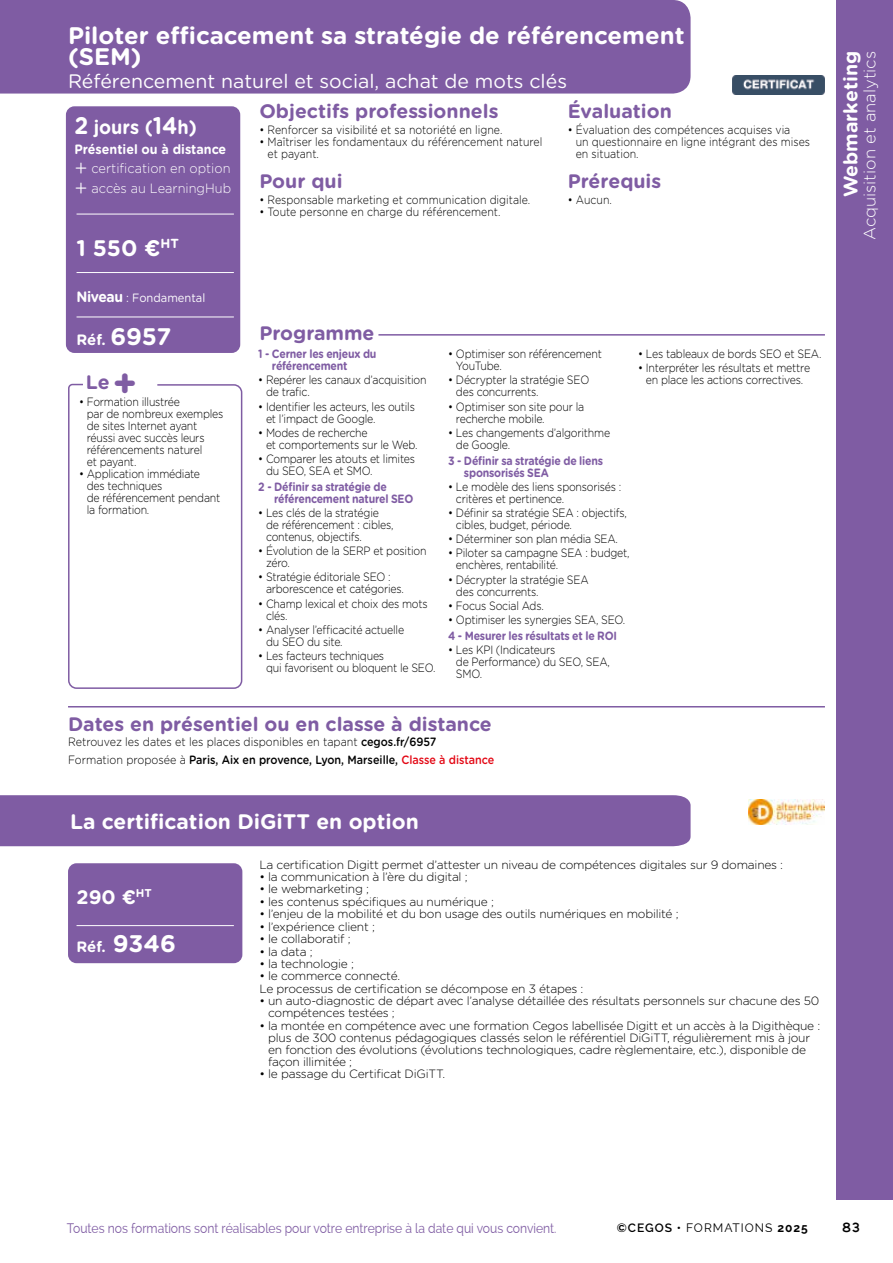
<style>
.page{position:relative;width:893px;height:1263px;background:#fff}
.page>*{position:absolute;margin:0;border:0;box-sizing:border-box;transform-origin:0 0}
.t1{font:700 24px/21px "Gotham Rounded";color:#fff}
.t2{font:700 22.5px "Gotham Rounded";color:#fff}
.t3{font:700 21px "Gotham Rounded";color:#fff}
.t4{font:700 19.5px "Gotham Rounded";color:#7f5ca3}
.t5{font:19.5px "Gotham Rounded";color:#fff}
.t6{font:700 19.5px "Gotham Rounded";color:#fff}
.t7{font:700 19.5px "Gotham Rounded";color:#fff;scale:.93 1}
.t8{font:300 16.5px "Gotham Rounded";color:#fff}
.t9{font:700 15px "Gotham Rounded";letter-spacing:-.005em;color:#fff}
.t10{font:13.5px "Raleway";color:#7f5ca3;scale:.9 1}
.t11{font:300 13.5px/19.5px "Gotham Rounded";color:#fff;scale:.95 1}
.t12{font:500 13.5px "Ryker";color:#000}
.t13{font:300 12px/12px "Gotham Rounded";letter-spacing:-.02em;color:#000;scale:.88 1}
.t14{font:300 12px/12px "Gotham Rounded";letter-spacing:-.02em;color:#000}
.t15{font:300 12px/12px "Gotham Rounded";color:#000;scale:.88 1}
.t16{font:700 12px/12px "Gotham Rounded";letter-spacing:-.02em;color:#7f5ca3;scale:.88 1}
.t17{font:300 12px/17.7px "Gotham Rounded";color:#000;scale:.9 1}
.t18{font:12px "Raleway";letter-spacing:.08em;color:#000}
.t19{font:12px "Gotham Rounded";color:#fff;scale:.93 1}
.s1{font-size:24px}
.s2{font-weight:700}
.s3{font-size:22.5px}
.s4{font-weight:700;font-size:15px}
.s5{font-size:39px}
.s6{font-weight:500}
.s7{font-weight:500;color:#e30613}
.s8{font-weight:600}
</style>
<div class="page">
<div style="left:66px;top:106px;width:174px;height:247px;background:#7f5ca3;border-radius:9px"></div>
<hr style="left:77px;top:214px;width:157px;height:1px;background:#fff">
<hr style="left:77px;top:272px;width:157px;height:1px;background:#fff">
<hr style="left:77px;top:317px;width:157px;height:1px;background:#fff">
<div style="left:0;top:0;width:691px;height:94px;background:#7f5ca3"></div>
<hr style="left:378px;top:334px;width:447px;height:2px;background:#7f5ca3">
<svg style="left:68px;top:383px;width:175px;height:306px"></svg>
<img style="left:732px;top:75px;width:92px;height:19px">
<div style="left:836px;top:0;width:57px;height:1199px;background:#7f5ca3"></div>
<hr style="left:68px;top:706px;width:757px;height:1px;background:#7f5ca3">
<img style="left:748px;top:800px;width:77px;height:25px">
<div style="left:0;top:795px;width:691px;height:51px;background:#7f5ca3"></div>
<div style="left:68px;top:863px;width:174px;height:100px;background:#7f5ca3;border-radius:9px"></div>
<hr style="left:77px;top:925px;width:157px;height:1px;background:#fff">
<h1 class="t1" style="left:68px;top:24px;width:618px">Piloter efficacement sa stratégie de référencement (SEM)</h1>
<h3 class="t5" style="left:68px;top:68px;width:500px">Référencement naturel et social, achat de mots clés</h3>
<h3 class="t7" style="left:74px;top:113px;width:133px"><span class="s1">2</span> jours (<span class="s1">14</span>h)</h3>
<p class="t11" style="left:74px;top:138px;width:167px"><span class="s2">Présentiel ou à distance </span><span class="s3">+</span> certification en option <span class="s3">+</span> accès au LearningHub</p>
<h2 class="t2" style="left:77px;top:231px;width:104px">1 550 €<sup>HT</sup></h2>
<p class="t19" style="left:77px;top:289px;width:140px"><span class="s4">Niveau</span> : Fondamental</p>
<p class="t9" style="left:77px;top:329px;width:96px">Réf. <span class="s1">6957</span></p>
<h3 class="t4" style="left:86px;top:368px;width:53px">Le<span class="s5">+</span></h3>
<p class="t13" style="left:87px;top:395px;width:157px;text-indent:-8px">• Formation illustrée<br>par de nombreux exemples de sites Internet ayant réussi avec succès leurs référencements naturel<br>et payant.</p>
<p class="t13" style="left:87px;top:467px;width:153px;text-indent:-8px">• Application immédiate des techniques<br>de référencement pendant la formation.</p>
<h3 class="t4" style="left:259px;top:96px;width:241px">Objectifs professionnels</h3>
<p class="t15" style="left:259px;top:123px;width:278px">• Renforcer sa visibilité et sa notoriété en ligne.</p>
<p class="t15" style="left:268px;top:135px;width:314px;text-indent:-8px">• Maîtriser les fondamentaux du référencement naturel et payant.</p>
<h3 class="t4" style="left:259px;top:167px;width:85px">Pour qui</h3>
<p class="t15" style="left:259px;top:193px;width:309px">• Responsable marketing et communication digitale.</p>
<p class="t15" style="left:259px;top:205px;width:275px">• Toute personne en charge du référencement.</p>
<h3 class="t4" style="left:568px;top:96px;width:106px">Évaluation</h3>
<p class="t15" style="left:576px;top:123px;width:268px;text-indent:-8px">• Évaluation des compétences acquises via<br>un questionnaire en ligne intégrant des mises en situation.</p>
<h3 class="t4" style="left:568px;top:167px;width:95px">Prérequis</h3>
<p class="t13" style="left:568px;top:193px;width:52px">• Aucun.</p>
<h3 class="t4" style="left:259px;top:319px;width:117px">Programme</h3>
<p class="t16" style="left:272px;top:348px;width:120px;text-indent:-14px">1 - Cerner les enjeux du référencement</p>
<p class="t13" style="left:266px;top:374px;width:184px;text-indent:-8px">• Repérer les canaux d’acquisition de trafic.</p>
<p class="t13" style="left:266px;top:400px;width:171px;text-indent:-8px">• Identifier les acteurs, les outils et l’impact de Google.</p>
<p class="t13" style="left:266px;top:426px;width:174px;text-indent:-8px">• Modes de recherche<br>et comportements sur le Web.</p>
<p class="t13" style="left:266px;top:452px;width:171px;text-indent:-8px">• Comparer les atouts et limites du SEO, SEA et SMO.</p>
<p class="t16" style="left:274px;top:480px;width:160px;text-indent:-16px">2 - Définir sa stratégie de référencement naturel SEO</p>
<p class="t13" style="left:266px;top:506px;width:146px;text-indent:-8px">• Les clés de la stratégie de référencement : cibles, contenus, objectifs.</p>
<p class="t13" style="left:266px;top:544px;width:184px;text-indent:-8px">• Évolution de la SERP et position zéro.</p>
<p class="t13" style="left:266px;top:571px;width:158px;text-indent:-8px">• Stratégie éditoriale SEO : arborescence et catégories.</p>
<p class="t13" style="left:266px;top:597px;width:185px;text-indent:-8px">• Champ lexical et choix des mots clés.</p>
<p class="t13" style="left:266px;top:623px;width:159px;text-indent:-8px">• Analyser l’efficacité actuelle du SEO du site.</p>
<p class="t13" style="left:266px;top:649px;width:194px;text-indent:-8px">• Les facteurs techniques<br>qui favorisent ou bloquent le SEO.</p>
<p class="t13" style="left:456px;top:347px;width:167px;text-indent:-8px">• Optimiser son référencement<br>YouTube.</p>
<p class="t13" style="left:456px;top:374px;width:153px;text-indent:-8px">• Décrypter la stratégie SEO des concurrents.</p>
<p class="t13" style="left:456px;top:400px;width:147px;text-indent:-8px">• Optimiser son site pour la recherche mobile.</p>
<p class="t13" style="left:456px;top:426px;width:177px;text-indent:-8px">• Les changements d’algorithme de Google.</p>
<p class="t16" style="left:464px;top:454px;width:160px;text-indent:-16px">3 - Définir sa stratégie de liens sponsorisés SEA</p>
<p class="t13" style="left:456px;top:480px;width:190px;text-indent:-8px">• Le modèle des liens sponsorisés : critères et pertinence.</p>
<p class="t13" style="left:456px;top:506px;width:196px;text-indent:-8px">• Définir sa stratégie SEA : objectifs, cibles, budget, période.</p>
<p class="t13" style="left:448px;top:532px;width:194px">• Déterminer son plan média SEA.</p>
<p class="t13" style="left:456px;top:547px;width:199px;text-indent:-8px">• Piloter sa campagne SEA : budget, enchères, rentabilité.</p>
<p class="t13" style="left:456px;top:573px;width:152px;text-indent:-8px">• Décrypter la stratégie SEA des concurrents.</p>
<p class="t13" style="left:448px;top:599px;width:110px">• Focus Social Ads.</p>
<p class="t13" style="left:448px;top:613px;width:203px">• Optimiser les synergies SEA, SEO.</p>
<p class="t16" style="left:448px;top:629px;width:193px">4 - Mesurer les résultats et le ROI</p>
<p class="t13" style="left:456px;top:643px;width:176px;text-indent:-8px">• Les KPI (Indicateurs<br>de Performance) du SEO, SEA,<br>SMO.</p>
<p class="t13" style="left:638px;top:347px;width:210px">• Les tableaux de bords SEO et SEA.</p>
<p class="t13" style="left:638px;top:362px;width:197px;text-align:center">• Interpréter les résultats et mettre en place les actions correctives.</p>
<h3 class="t4" style="left:68px;top:710px;width:425px">Dates en présentiel ou en classe à distance</h3>
<p class="t17" style="left:68px;top:732px;width:475px">Retrouvez les dates et les places disponibles en tapant <span class="s6">cegos.fr/6957<br></span>Formation proposée à <span class="s6">Paris, Aix en provence, Lyon, Marseille,</span> <span class="s7">Classe à distance</span></p>
<h3 class="t3" style="left:70px;top:806px;width:350px">La certification DiGiTT en option</h3>
<h3 class="t6" style="left:77px;top:883px;width:77px">290 €<sup>HT</sup></h3>
<p class="t9" style="left:77px;top:935px;width:101px">Réf. <span class="s1">9346</span></p>
<p class="t14" style="left:259px;top:858px;width:525px">La certification Digitt permet d’attester un niveau de compétences digitales sur 9 domaines :</p>
<p class="t14" style="left:259px;top:870px;width:210px">• la communication à l’ère du digital ;</p>
<p class="t14" style="left:259px;top:883px;width:111px">• le webmarketing ;</p>
<p class="t14" style="left:259px;top:895px;width:236px">• les contenus spécifiques au numérique ;</p>
<p class="t14" style="left:259px;top:907px;width:421px">• l’enjeu de la mobilité et du bon usage des outils numériques en mobilité ;</p>
<p class="t14" style="left:259px;top:920px;width:117px">• l’expérience client ;</p>
<p class="t14" style="left:259px;top:932px;width:93px">• le collaboratif ;</p>
<p class="t14" style="left:259px;top:945px;width:55px">• la data ;</p>
<p class="t14" style="left:259px;top:957px;width:96px">• la technologie ;</p>
<p class="t14" style="left:259px;top:969px;width:326px;line-height:12.5px">• le commerce connecté.<br>Le processus de certification se décompose en 3 étapes :</p>
<p class="t14" style="left:268px;top:994px;width:553px;text-indent:-9px">• un auto-diagnostic de départ avec l’analyse détaillée des résultats personnels sur chacune des 50 compétences testées ;</p>
<p class="t14" style="left:268px;top:1019px;width:554px;text-indent:-9px">• la montée en compétence avec une formation Cegos labellisée Digitt et un accès à la Digithèque : plus de 300 contenus pédagogiques classés selon le référentiel DiGiTT, régulièrement mis à jour en fonction des évolutions (évolutions technologiques, cadre règlementaire, etc.), disponible de façon illimitée ;</p>
<p class="t14" style="left:259px;top:1067px;width:187px">• le passage du Certificat DiGiTT.</p>
<h3 class="t6" style="left:836px;top:197px;width:148px;rotate:-90deg">Webmarketing</h3>
<h3 class="t8" style="left:859px;top:240px;width:191px;rotate:-90deg">Acquisition et analytics</h3>
<p class="t10" style="left:67px;top:1221px;width:545px">Toutes nos formations sont réalisables pour votre entreprise à la date qui vous convient.</p>
<p class="t18" style="left:617px;top:1221px;width:193px"><span class="s8">©CEGOS •</span> FORMATIONS <span class="s2">2025</span></p>
<p class="t12" style="left:842px;top:1219px;width:20px">83</p>
</div>
